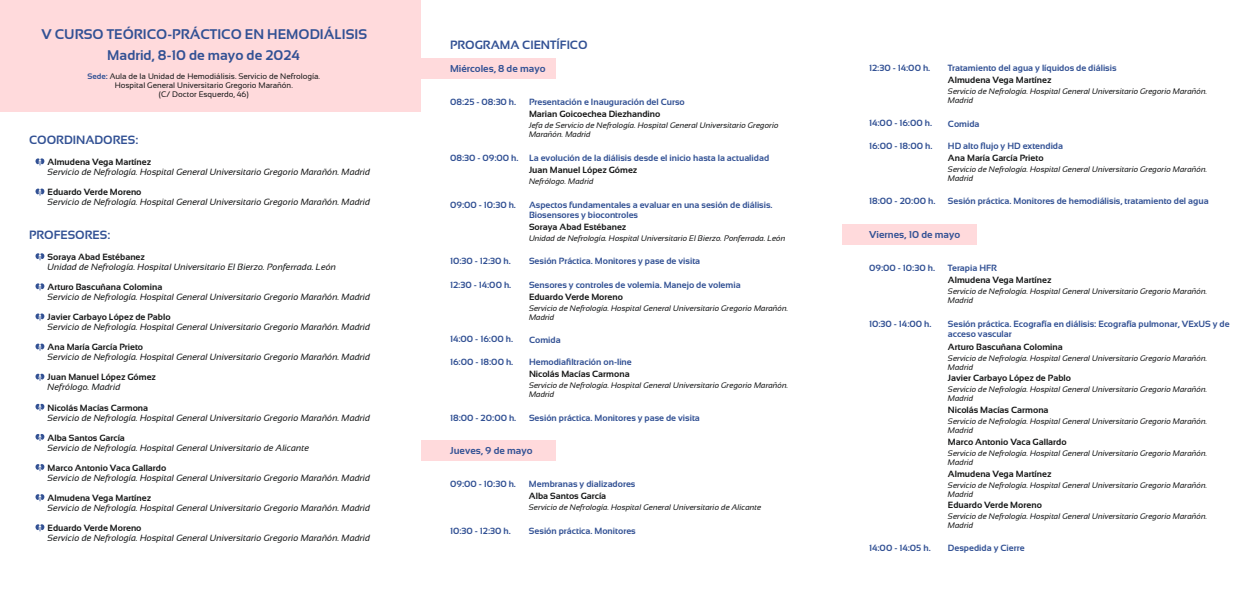
<style>
.page{position:relative;width:1259px;height:596px;background:#fff}
.page>*{position:absolute;margin:0;border:0;box-sizing:border-box;transform-origin:0 0}
.t1{font:700 14px "Sansation";color:#325194}
.t2{font:700 12px "Sansation";color:#325194}
.t3{font:700 10px "Sansation";color:#325194}
.t4{font:700 9px/10.1px "Sansation";color:#325194}
.t5{font:italic 9px "Sansation";color:#151616}
.t6{font:700 9px "Sansation";color:#151616}
.t7{font:italic 8px/8.9px "Sansation";color:#151616}
.t8{font:8px/8.9px "Sansation";color:#151616;text-align:center}
.s1{font-weight:700;color:#325194}
</style>
<div class="page">
<div style="left:842px;top:224px;width:134px;height:21px;background:#ffdadc"></div>
<div style="left:421px;top:440px;width:134px;height:21px;background:#ffdadc"></div>
<div style="left:421px;top:58px;width:134px;height:21px;background:#ffdadc"></div>
<div style="left:0;top:0;width:421px;height:112px;background:#ffdadc"></div>
<svg style="left:35px;top:158px;width:9px;height:7px"></svg>
<svg style="left:35px;top:188px;width:9px;height:7px"></svg>
<svg style="left:35px;top:253px;width:9px;height:7px"></svg>
<svg style="left:35px;top:283px;width:9px;height:7px"></svg>
<svg style="left:35px;top:313px;width:9px;height:7px"></svg>
<svg style="left:35px;top:343px;width:9px;height:7px"></svg>
<svg style="left:35px;top:373px;width:9px;height:7px"></svg>
<svg style="left:35px;top:403px;width:9px;height:7px"></svg>
<svg style="left:35px;top:434px;width:9px;height:7px"></svg>
<svg style="left:35px;top:464px;width:9px;height:7px"></svg>
<svg style="left:35px;top:494px;width:9px;height:7px"></svg>
<svg style="left:35px;top:524px;width:9px;height:7px"></svg>
<h1 class="t1" style="left:41px;top:29px;width:327px">V CURSO TEÓRICO-PRÁCTICO EN HEMODIÁLISIS</h1>
<h1 class="t1" style="left:107px;top:49px;width:194px">Madrid, 8-10 de mayo de 2024</h1>
<p class="t8" style="left:88px;top:72px;width:234px"><span class="s1">Sede:</span> Aula de la Unidad de Hemodiálisis. Servicio de Nefrología.<br>Hospital General Universitario Gregorio Marañón.<br>(C/ Doctor Esquerdo, 46)</p>
<h2 class="t2" style="left:29px;top:135px;width:111px">COORDINADORES:</h2>
<p class="t6" style="left:48px;top:158px;width:105px">Almudena Vega Martínez</p>
<p class="t5" style="left:48px;top:168px;width:324px">Servicio de Nefrología. Hospital General Universitario Gregorio Marañón. Madrid</p>
<p class="t6" style="left:48px;top:188px;width:95px">Eduardo Verde Moreno</p>
<p class="t5" style="left:48px;top:198px;width:324px">Servicio de Nefrología. Hospital General Universitario Gregorio Marañón. Madrid</p>
<h2 class="t2" style="left:29px;top:230px;width:83px">PROFESORES:</h2>
<p class="t6" style="left:48px;top:253px;width:99px">Soraya Abad Estébanez</p>
<p class="t5" style="left:48px;top:263px;width:290px">Unidad de Nefrología. Hospital Universitario El Bierzo. Ponferrada. León</p>
<p class="t6" style="left:48px;top:283px;width:116px">Arturo Bascuñana Colomina</p>
<p class="t5" style="left:48px;top:293px;width:324px">Servicio de Nefrología. Hospital General Universitario Gregorio Marañón. Madrid</p>
<p class="t6" style="left:48px;top:313px;width:125px">Javier Carbayo López de Pablo</p>
<p class="t5" style="left:48px;top:323px;width:324px">Servicio de Nefrología. Hospital General Universitario Gregorio Marañón. Madrid</p>
<p class="t6" style="left:48px;top:343px;width:97px">Ana María García Prieto</p>
<p class="t5" style="left:48px;top:353px;width:324px">Servicio de Nefrología. Hospital General Universitario Gregorio Marañón. Madrid</p>
<p class="t6" style="left:48px;top:373px;width:110px">Juan Manuel López Gómez</p>
<p class="t5" style="left:48px;top:383px;width:74px">Nefrólogo. Madrid</p>
<p class="t6" style="left:48px;top:403px;width:102px">Nicolás Macías Carmona</p>
<p class="t5" style="left:48px;top:414px;width:324px">Servicio de Nefrología. Hospital General Universitario Gregorio Marañón. Madrid</p>
<p class="t6" style="left:48px;top:434px;width:79px">Alba Santos García</p>
<p class="t5" style="left:48px;top:444px;width:263px">Servicio de Nefrología. Hospital General Universitario de Alicante</p>
<p class="t6" style="left:48px;top:464px;width:120px">Marco Antonio Vaca Gallardo</p>
<p class="t5" style="left:48px;top:474px;width:324px">Servicio de Nefrología. Hospital General Universitario Gregorio Marañón. Madrid</p>
<p class="t6" style="left:48px;top:494px;width:105px">Almudena Vega Martínez</p>
<p class="t5" style="left:48px;top:504px;width:324px">Servicio de Nefrología. Hospital General Universitario Gregorio Marañón. Madrid</p>
<p class="t6" style="left:48px;top:524px;width:95px">Eduardo Verde Moreno</p>
<p class="t5" style="left:48px;top:534px;width:324px">Servicio de Nefrología. Hospital General Universitario Gregorio Marañón. Madrid</p>
<h2 class="t2" style="left:450px;top:41px;width:139px">PROGRAMA CIENTÍFICO</h2>
<p class="t3" style="left:450px;top:64px;width:97px">Miércoles, 8 de mayo</p>
<p class="t4" style="left:450px;top:97px;width:68px">08:25 - 08:30 h.</p>
<p class="t4" style="left:529px;top:98px;width:157px">Presentación e Inauguración del Curso</p>
<p class="t6" style="left:529px;top:111px;width:133px">Marian Goicoechea Diezhandino</p>
<p class="t7" style="left:529px;top:122px;width:251px">Jefa de Servicio de Nefrología. Hospital General Universitario Gregorio<br>Marañón. Madrid</p>
<p class="t4" style="left:450px;top:153px;width:321px">08:30 - 09:00 h. La evolución de la diálisis desde el inicio hasta la actualidad</p>
<p class="t6" style="left:529px;top:166px;width:110px">Juan Manuel López Gómez</p>
<p class="t7" style="left:529px;top:177px;width:66px">Nefrólogo. Madrid</p>
<p class="t4" style="left:450px;top:200px;width:67px">09:00 - 10:30 h.</p>
<p class="t4" style="left:529px;top:200px;width:245px">Aspectos fundamentales a evaluar en una sesión de diálisis.<br>Biosensores y biocontroles</p>
<p class="t6" style="left:529px;top:223px;width:99px">Soraya Abad Estébanez</p>
<p class="t7" style="left:529px;top:234px;width:258px">Unidad de Nefrología. Hospital Universitario El Bierzo. Ponferrada. León</p>
<p class="t4" style="left:450px;top:256px;width:62px">10:30 - 12:30 h.</p>
<p class="t4" style="left:529px;top:256px;width:173px">Sesión Práctica. Monitores y pase de visita</p>
<p class="t4" style="left:450px;top:280px;width:63px">12:30 - 14:00 h.</p>
<p class="t4" style="left:529px;top:280px;width:213px">Sensores y controles de volemia. Manejo de volemia</p>
<p class="t6" style="left:529px;top:293px;width:95px">Eduardo Verde Moreno</p>
<p class="t7" style="left:529px;top:304px;width:261px">Servicio de Nefrología. Hospital General Universitario Gregorio Marañón.<br>Madrid</p>
<p class="t4" style="left:450px;top:335px;width:64px">14:00 - 16:00 h.</p>
<p class="t4" style="left:529px;top:335px;width:33px">Comida</p>
<p class="t4" style="left:450px;top:357px;width:65px">16:00 - 18:00 h.</p>
<p class="t4" style="left:529px;top:358px;width:104px">Hemodiafiltración on-line</p>
<p class="t6" style="left:529px;top:370px;width:102px">Nicolás Macías Carmona</p>
<p class="t7" style="left:529px;top:381px;width:261px">Servicio de Nefrología. Hospital General Universitario Gregorio Marañón.<br>Madrid</p>
<p class="t4" style="left:450px;top:413px;width:68px">18:00 - 20:00 h.</p>
<p class="t4" style="left:529px;top:413px;width:172px">Sesión práctica. Monitores y pase de visita</p>
<p class="t3" style="left:450px;top:446px;width:84px">Jueves, 9 de mayo</p>
<p class="t4" style="left:450px;top:479px;width:67px">09:00 - 10:30 h.</p>
<p class="t4" style="left:529px;top:479px;width:108px">Membranas y dializadores</p>
<p class="t6" style="left:529px;top:492px;width:79px">Alba Santos García</p>
<p class="t7" style="left:529px;top:503px;width:234px">Servicio de Nefrología. Hospital General Universitario de Alicante</p>
<p class="t4" style="left:450px;top:526px;width:62px">10:30 - 12:30 h.</p>
<p class="t4" style="left:529px;top:526px;width:108px">Sesión práctica. Monitores</p>
<p class="t4" style="left:869px;top:63px;width:63px">12:30 - 14:00 h.</p>
<p class="t4" style="left:948px;top:64px;width:170px">Tratamiento del agua y líquidos de diálisis</p>
<p class="t6" style="left:948px;top:77px;width:105px">Almudena Vega Martínez</p>
<p class="t7" style="left:948px;top:88px;width:261px">Servicio de Nefrología. Hospital General Universitario Gregorio Marañón.<br>Madrid</p>
<p class="t4" style="left:869px;top:119px;width:64px">14:00 - 16:00 h.</p>
<p class="t4" style="left:948px;top:119px;width:33px">Comida</p>
<p class="t4" style="left:869px;top:142px;width:65px">16:00 - 18:00 h.</p>
<p class="t4" style="left:948px;top:142px;width:117px">HD alto flujo y HD extendida</p>
<p class="t6" style="left:948px;top:155px;width:97px">Ana María García Prieto</p>
<p class="t7" style="left:948px;top:166px;width:261px">Servicio de Nefrología. Hospital General Universitario Gregorio Marañón.<br>Madrid</p>
<p class="t4" style="left:869px;top:196px;width:68px">18:00 - 20:00 h.</p>
<p class="t4" style="left:948px;top:197px;width:262px">Sesión práctica. Monitores de hemodiálisis, tratamiento del agua</p>
<p class="t3" style="left:869px;top:230px;width:92px">Viernes, 10 de mayo</p>
<p class="t4" style="left:869px;top:263px;width:67px">09:00 - 10:30 h.</p>
<p class="t4" style="left:948px;top:264px;width:51px">Terapia HFR</p>
<p class="t6" style="left:948px;top:277px;width:105px">Almudena Vega Martínez</p>
<p class="t7" style="left:948px;top:288px;width:261px">Servicio de Nefrología. Hospital General Universitario Gregorio Marañón.<br>Madrid</p>
<p class="t4" style="left:869px;top:319px;width:64px">10:30 - 14:00 h.</p>
<p class="t4" style="left:948px;top:320px;width:283px">Sesión práctica. Ecografía en diálisis: Ecografía pulmonar, VExUS y de acceso vascular</p>
<p class="t6" style="left:948px;top:343px;width:116px">Arturo Bascuñana Colomina</p>
<p class="t7" style="left:948px;top:354px;width:261px">Servicio de Nefrología. Hospital General Universitario Gregorio Marañón.<br>Madrid</p>
<p class="t6" style="left:948px;top:374px;width:125px">Javier Carbayo López de Pablo</p>
<p class="t7" style="left:948px;top:385px;width:261px">Servicio de Nefrología. Hospital General Universitario Gregorio Marañón.<br>Madrid</p>
<p class="t6" style="left:948px;top:406px;width:102px">Nicolás Macías Carmona</p>
<p class="t7" style="left:948px;top:417px;width:261px">Servicio de Nefrología. Hospital General Universitario Gregorio Marañón.<br>Madrid</p>
<p class="t6" style="left:948px;top:438px;width:120px">Marco Antonio Vaca Gallardo</p>
<p class="t7" style="left:948px;top:449px;width:261px">Servicio de Nefrología. Hospital General Universitario Gregorio Marañón.<br>Madrid</p>
<p class="t6" style="left:948px;top:470px;width:105px">Almudena Vega Martínez</p>
<p class="t7" style="left:948px;top:481px;width:261px">Servicio de Nefrología. Hospital General Universitario Gregorio Marañón.<br>Madrid</p>
<p class="t6" style="left:948px;top:501px;width:95px">Eduardo Verde Moreno</p>
<p class="t7" style="left:948px;top:512px;width:261px">Servicio de Nefrología. Hospital General Universitario Gregorio Marañón.<br>Madrid</p>
<p class="t4" style="left:869px;top:543px;width:63px">14:00 - 14:05 h.</p>
<p class="t4" style="left:948px;top:543px;width:78px">Despedida y Cierre</p>
</div>
